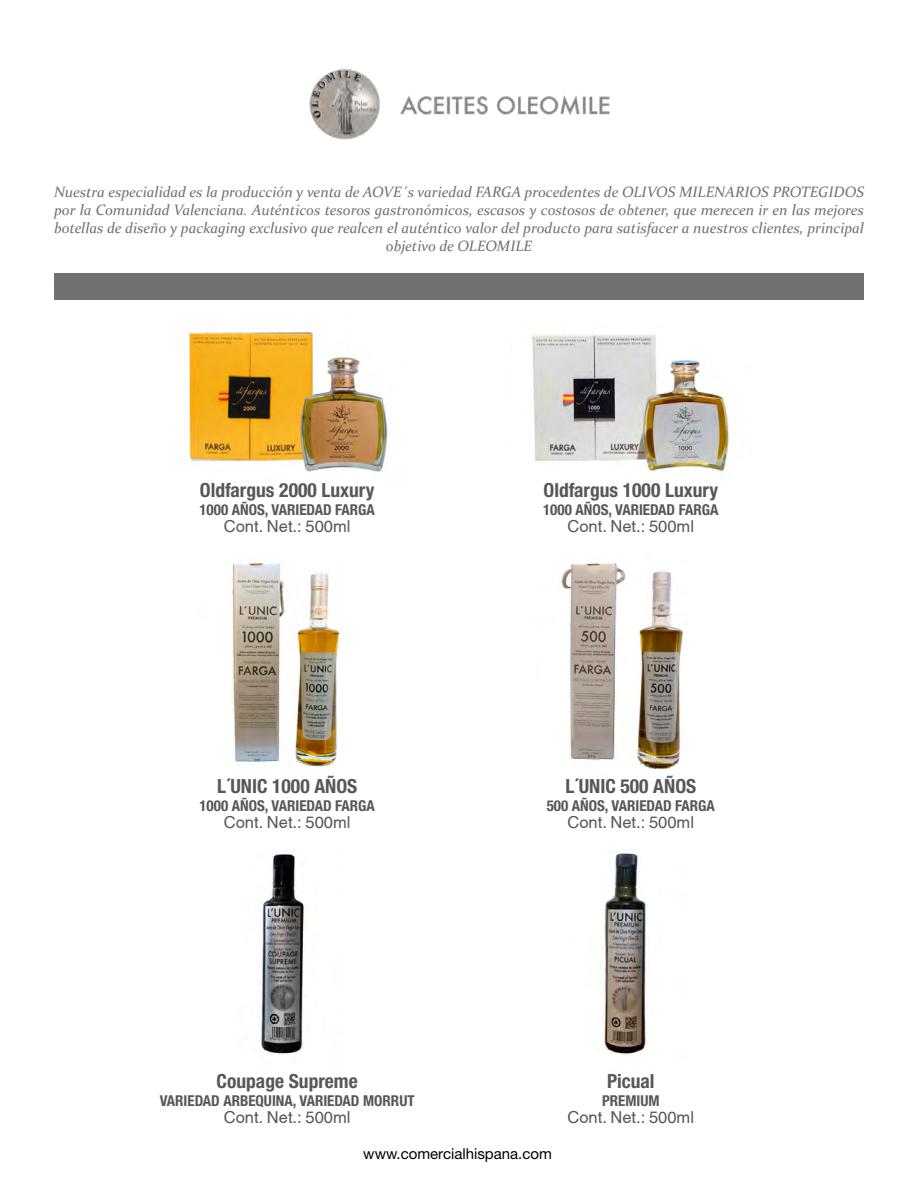
<style>
.page{position:relative;width:918px;height:1188px;background:#fff}
.page>*{position:absolute;margin:0;border:0;box-sizing:border-box;transform-origin:0 0}
.t1{font:700 condensed 19.5px "Helvetica Neue LT Pro";color:#585756}
.t2{font:16.5px "Helvetica";color:#575756}
.t3{font:italic 15px/18px "Constantia";color:#706f6f;text-align:center}
.t4{font:700 condensed 15px "Helvetica Neue LT Pro";color:#585756}
.t5{font:15px "Helvetica Neue LT Std";color:#000}
</style>
<div class="page">
<img style="left:183px;top:332px;width:205px;height:140px">
<img style="left:532px;top:334px;width:200px;height:140px">
<img style="left:232px;top:561px;width:108px;height:206px">
<img style="left:260px;top:854px;width:47px;height:201px">
<img style="left:561px;top:562px;width:123px;height:208px">
<img style="left:604px;top:850px;width:42px;height:205px">
<div style="left:54px;top:273px;width:810px;height:27px;background:#727070"></div>
<img style="left:309px;top:68px;width:301px;height:72px">
<p class="t3" style="left:54px;top:182px;width:812px">Nuestra especialidad es la producción y venta de AOVE´s variedad FARGA procedentes de OLIVOS MILENARIOS PROTEGIDOS por la Comunidad Valenciana. Auténticos tesoros gastronómicos, escasos y costosos de obtener, que merecen ir en las mejores botellas de diseño y packaging exclusivo que realcen el auténtico valor del producto para satisfacer a nuestros clientes, principal objetivo de OLEOMILE</p>
<h1 class="t1" style="left:200px;top:479px;width:176px">Oldfargus 2000 Luxury</h1>
<p class="t4" style="left:199px;top:501px;width:177px">1000 AÑOS, VARIEDAD FARGA</p>
<p class="t2" style="left:224px;top:517px;width:128px">Cont. Net.: 500ml</p>
<h1 class="t1" style="left:217px;top:774px;width:142px">L´UNIC 1000 AÑOS</h1>
<p class="t4" style="left:199px;top:797px;width:177px">1000 AÑOS, VARIEDAD FARGA</p>
<p class="t2" style="left:224px;top:813px;width:128px">Cont. Net.: 500ml</p>
<h1 class="t1" style="left:217px;top:1069px;width:143px">Coupage Supreme</h1>
<p class="t4" style="left:160px;top:1091px;width:256px">VARIEDAD ARBEQUINA, VARIEDAD MORRUT</p>
<p class="t2" style="left:224px;top:1107px;width:128px">Cont. Net.: 500ml</p>
<h1 class="t1" style="left:544px;top:479px;width:176px">Oldfargus 1000 Luxury</h1>
<p class="t4" style="left:543px;top:501px;width:177px">1000 AÑOS, VARIEDAD FARGA</p>
<p class="t2" style="left:567px;top:517px;width:128px">Cont. Net.: 500ml</p>
<h1 class="t1" style="left:565px;top:774px;width:132px">L´UNIC 500 AÑOS</h1>
<p class="t4" style="left:547px;top:797px;width:170px">500 AÑOS, VARIEDAD FARGA</p>
<p class="t2" style="left:567px;top:813px;width:128px">Cont. Net.: 500ml</p>
<h1 class="t1" style="left:607px;top:1069px;width:49px">Picual</h1>
<p class="t4" style="left:602px;top:1091px;width:59px">PREMIUM</p>
<p class="t2" style="left:567px;top:1107px;width:128px">Cont. Net.: 500ml</p>
<p class="t5" style="left:363px;top:1144px;width:190px">www.comercialhispana.com</p>
</div>
